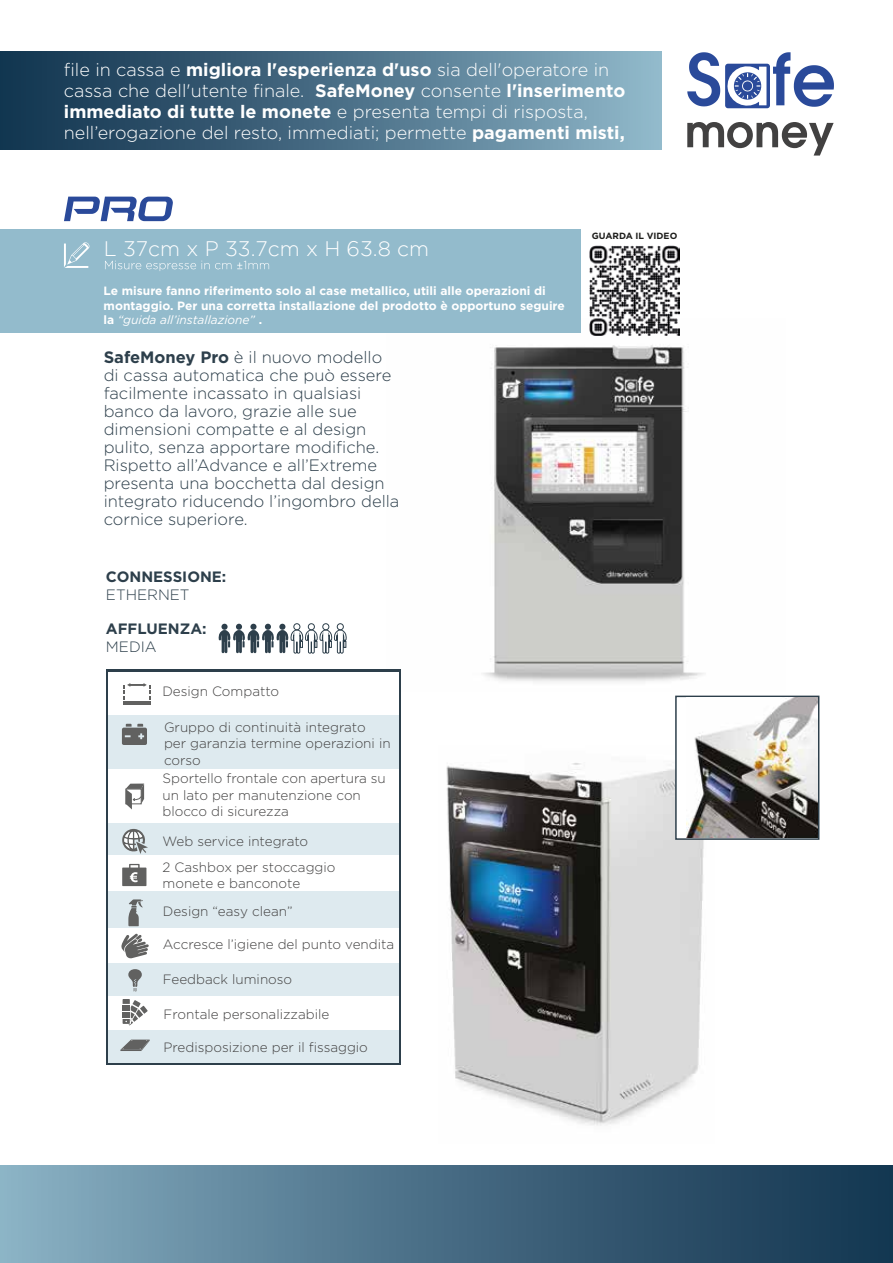
<style>
.page{position:relative;width:893px;height:1263px;background:#fff}
.page>*{position:absolute;margin:0;border:0;box-sizing:border-box;transform-origin:0 0}
.t1{font:300 21px "Gotham";color:#fff}
.t2{font:300 18px/21px "Gotham";color:#fff}
.t3{font:300 16.5px/18px "Gotham";color:#2d3f4b}
.t4{font:700 15px "Gotham";color:#2d3f4b}
.t5{font:300 15px "Gotham";color:#2d3f4b}
.t6{font:300 13.5px/16.2px "Gotham";color:#424141}
.t7{font:700 12px/14.4px "Gotham";color:#fff}
.t8{font:700 9px "Gotham";color:#1d1d1b}
.s1{font-weight:700}
.s2{font-weight:400;font-style:italic}
</style>
<div class="page">
<img style="left:446px;top:763px;width:258px;height:363px">
<div style="left:675px;top:696px;width:144px;height:144px;background:#fff;border:2px solid #2d3f4b"></div>
<img style="left:400px;top:323px;width:304px;height:368px">
<div style="left:1px;top:229px;width:580px;height:104px;background:#93bbcc"></div>
<svg style="left:687px;top:122px;width:147px;height:34px"></svg>
<svg style="left:687px;top:52px;width:147px;height:57px"></svg>
<svg style="left:64px;top:242px;width:26px;height:26px"></svg>
<svg style="left:105px;top:261px;width:126px;height:10px"></svg>
<svg style="left:237px;top:261px;width:32px;height:8px"></svg>
<div style="left:294px;top:623px;width:6px;height:7px;border:1px solid #2d3f4b;border-radius:50%"></div>
<div style="left:308px;top:623px;width:7px;height:7px;border:1px solid #2d3f4b;border-radius:50%"></div>
<div style="left:323px;top:623px;width:6px;height:7px;border:1px solid #2d3f4b;border-radius:50%"></div>
<div style="left:337px;top:623px;width:7px;height:7px;border:1px solid #2d3f4b;border-radius:50%"></div>
<svg style="left:218px;top:624px;width:129px;height:29px"></svg>
<img style="left:686px;top:698px;width:131px;height:140px">
<svg style="left:64px;top:197px;width:109px;height:24px"></svg>
<div style="left:106px;top:669px;width:294px;height:395px;background:#2d3f4b"></div>
<div style="left:108px;top:672px;width:291px;height:391px;background:#fff"></div>
<div style="left:108px;top:715px;width:291px;height:54px;background:#deeaef"></div>
<div style="left:108px;top:891px;width:291px;height:36px;background:#deeaef"></div>
<div style="left:108px;top:963px;width:291px;height:32px;background:#deeaef"></div>
<div style="left:108px;top:1030px;width:291px;height:32px;background:#deeaef"></div>
<div style="left:108px;top:823px;width:291px;height:32px;background:#deeaef"></div>
<svg style="left:122px;top:724px;width:25px;height:21px"></svg>
<svg style="left:126px;top:783px;width:18px;height:26px"></svg>
<svg style="left:122px;top:829px;width:26px;height:25px"></svg>
<svg style="left:128px;top:899px;width:15px;height:27px"></svg>
<svg style="left:121px;top:933px;width:28px;height:26px"></svg>
<svg style="left:128px;top:969px;width:14px;height:22px"></svg>
<svg style="left:123px;top:999px;width:25px;height:26px"></svg>
<svg style="left:120px;top:1039px;width:30px;height:12px"></svg>
<hr style="left:123px;top:701px;width:28px;height:3px;background:#616160">
<svg style="left:123px;top:683px;width:27px;height:17px"></svg>
<svg style="left:122px;top:864px;width:24px;height:22px"></svg>
<div style="left:0;top:52px;width:661px;height:98px;background:linear-gradient(to right,#0c2e4a,#8cb3c7)"></div>
<img style="left:590px;top:246px;width:89px;height:89px">
<div style="left:0;top:1165px;width:893px;height:98px;background:linear-gradient(to right,#86adc1,#0e304c)"></div>
<p class="t2" style="left:64px;top:59px;width:563px">file in cassa e <span class="s1">migliora l'esperienza d'uso</span> sia dell'operatore in cassa che dell'utente finale. <span class="s1">SafeMoney</span> consente <span class="s1">l'inserimento immediato di tutte le monete</span> e presenta tempi di risposta, nell’erogazione del resto, immediati; permette <span class="s1">pagamenti misti,</span></p>
<h1 class="t1" style="left:104px;top:237px;width:327px">L 37cm x P 33.7cm x H 63.8 cm</h1>
<p class="t7" style="left:104px;top:283px;width:463px">Le misure fanno riferimento solo al case metallico, utili alle operazioni di montaggio. Per una corretta installazione del prodotto è opportuno seguire la <span class="s2">“guida all’installazione”</span> .</p>
<p class="t3" style="left:104px;top:348px;width:297px"><span class="s1">SafeMoney Pro</span> è il nuovo modello di cassa automatica che può essere facilmente incassato in qualsiasi banco da lavoro, grazie alle sue dimensioni compatte e al design pulito, senza apportare modifiche.<br>Rispetto all’Advance e all’Extreme presenta una bocchetta dal design integrato riducendo l’ingombro della cornice superiore.</p>
<p class="t4" style="left:106px;top:568px;width:122px">CONNESSIONE:</p>
<p class="t5" style="left:106px;top:586px;width:85px">ETHERNET</p>
<p class="t4" style="left:106px;top:620px;width:102px">AFFLUENZA:</p>
<p class="t5" style="left:106px;top:638px;width:52px">MEDIA</p>
<p class="t6" style="left:162px;top:683px;width:118px">Design Compatto</p>
<p class="t6" style="left:164px;top:719px;width:228px">Gruppo di continuità integrato per garanzia termine operazioni in corso</p>
<p class="t6" style="left:163px;top:770px;width:225px">Sportello frontale con apertura su un lato per manutenzione con blocco di sicurezza</p>
<p class="t6" style="left:163px;top:832px;width:147px">Web service integrato</p>
<p class="t6" style="left:163px;top:859px;width:174px">2 Cashbox per stoccaggio monete e banconote</p>
<p class="t6" style="left:163px;top:903px;width:131px">Design “easy clean”</p>
<p class="t6" style="left:163px;top:936px;width:233px">Accresce l’igiene del punto vendita</p>
<p class="t6" style="left:163px;top:971px;width:131px">Feedback luminoso</p>
<p class="t6" style="left:164px;top:1006px;width:167px">Frontale personalizzabile</p>
<p class="t6" style="left:164px;top:1039px;width:206px">Predisposizione per il fissaggio</p>
<p class="t8" style="left:592px;top:231px;width:87px">GUARDA IL VIDEO</p>
</div>
